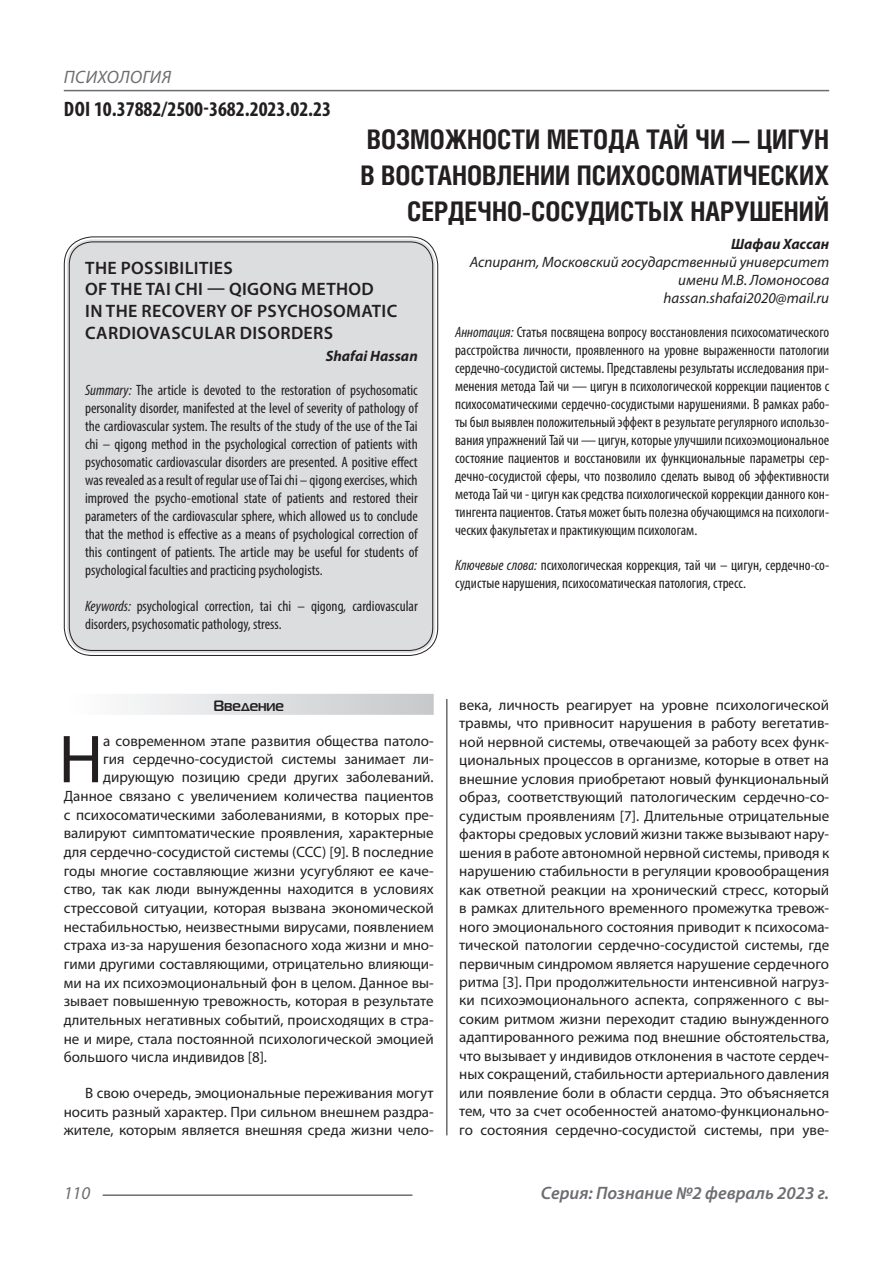
<style>
.page{position:relative;width:893px;height:1263px;background:#fff}
.page>*{position:absolute;margin:0;border:0;box-sizing:border-box;transform-origin:0 0}
.Статья_текст_первый{font:68.4px "Myriad Pro";color:#231f20}
.Статья_название{font:700 27px "Helios Cond C";color:#231f20}
.ДОИ{font:700 condensed 21px "Myriad Pro";color:#231f20}
.Статья_название_англ{font:600 18px "Myriad Pro";letter-spacing:.02em;color:#231f20}
.t1{font:italic 600 18px "Myriad Pro";color:#6c6d70}
.t2{font:italic 18px "Myriad Pro";letter-spacing:.02em;color:#6c6d70}
.Статья_текст{font:15px/18.5px "Myriad Pro";color:#231f20;text-align:justify}
.Статья_аннотация_тек{font:condensed 15px/18px "Myriad Pro";color:#231f20;text-align:justify}
.Статья_текст_первый-2{font:15px "Myriad Pro";color:#231f20}
.Статья_аннотация_анг{font:condensed 15px/18px "Myriad Pro";color:#231f20;text-align:justify}
.Статья_автор_инфо{font:italic 15px/18px "Myriad Pro";color:#231f20;text-align:right}
.Статья_автор_англ{font:italic 700 15px "Myriad Pro";color:#231f20}
.Статья_автор_фио_рус{font:italic 700 15px "Myriad Pro";color:#231f20}
.Статья_подзаголовок{font:700 15px "Magistral C";color:#231f20}
.s1{font-style:italic}
</style>
<div class="page">
<hr style="left:446px;top:128px;width:1px;height:1007px;background:#231f20">
<hr style="left:103px;top:1194px;width:309px;height:2px;background:#6c6d70">
<hr style="left:64px;top:90px;width:765px;height:1px;background:#6c6d70">
<div style="left:440px;top:124px;width:12px;height:574px;background:#fff"></div>
<div style="left:67px;top:239px;width:368px;height:414px;background:#dcdddf;border-radius:26px"></div>
<div style="left:64px;top:694px;width:370px;height:21px;background:linear-gradient(to right,#fefeff,#c6c8ca)"></div>
<p class="t2" style="left:64px;top:66px;width:109px">ПСИХОЛОГИЯ</p>
<p class="ДОИ" style="left:64px;top:96px;width:269px">DOI 10.37882/2500-3682.2023.02.23</p>
<p class="Статья_название" style="left:367px;top:124px;width:464px">ВОЗМОЖНОСТИ МЕТОДА ТАЙ ЧИ — ЦИГУН</p>
<p class="Статья_название" style="left:360px;top:160px;width:470px">В ВОСТАНОВЛЕНИИ ПСИХОСОМАТИЧЕСКИХ</p>
<p class="Статья_название" style="left:407px;top:196px;width:424px">СЕРДЕЧНО-СОСУДИСТЫХ НАРУШЕНИЙ</p>
<p class="Статья_автор_фио_рус" style="left:731px;top:235px;width:100px">Шафаи Хассан</p>
<p class="Статья_автор_инфо" style="left:470px;top:253px;width:361px">Аспирант, Московский государственный университет имени М.В. Ломоносова</p>
<p class="Статья_автор_инфо" style="left:663px;top:289px;width:167px">hassan.shafai2020@mail.ru</p>
<p class="Статья_аннотация_тек" style="left:455px;top:322px;width:376px"><span class="s1">Аннотация:</span> Статья посвящена вопросу восстановления психосоматического расстройства личности, проявленного на уровне выраженности патологии сердечно-сосудистой системы. Представлены результаты исследования при&shy;менения метода Тай чи — цигун в психологической коррекции пациентов с психосоматическими сердечно-сосудистыми нарушениями. В рамках рабо&shy;ты был выявлен положительный эффект в результате регулярного использо&shy;вания упражнений Тай чи — цигун, которые улучшили психоэмоциональное состояние пациентов и восстановили их функциональные параметры сер&shy;дечно-сосудистой сферы, что позволило сделать вывод об эффективности метода Тай чи - цигун как средства психологической коррекции данного кон&shy;тингента пациентов. Статья может быть полезна обучающимся на психологи&shy;ческих факультетах и практикующим психологам.</p>
<p class="Статья_аннотация_тек" style="left:455px;top:556px;width:376px"><span class="s1">Ключевые слова:</span> психологическая коррекция, тай чи – цигун, сердечно-со&shy;судистые нарушения, психосоматическая патология, стресс.</p>
<p class="Статья_название_англ" style="left:85px;top:256px;width:149px">THE POSSIBILITIES</p>
<p class="Статья_название_англ" style="left:85px;top:278px;width:290px">OF THE TAI CHI — QIGONG METHOD</p>
<p class="Статья_название_англ" style="left:85px;top:299px;width:314px">IN THE RECOVERY OF PSYCHOSOMATIC</p>
<p class="Статья_название_англ" style="left:85px;top:321px;width:249px">CARDIOVASCULAR DISORDERS</p>
<p class="Статья_автор_англ" style="left:326px;top:346px;width:94px">Shafai Hassan</p>
<p class="Статья_аннотация_анг" style="left:85px;top:381px;width:334px"><span class="s1">Summary:</span> The article is devoted to the restoration of psychosomatic personality disorder, manifested at the level of severity of pathology of the cardiovascular system. The results of the study of the use of the Tai chi – qigong method in the psychological correction of patients with psychosomatic cardiovascular disorders are presented. A positive effect was revealed as a result of regular use of Tai chi – qigong exercises, which improved the psycho-emotional state of patients and restored their parameters of the cardiovascular sphere, which allowed us to conclude that the method is effective as a means of psychological correction of this contingent of patients. The article may be useful for students of psychological faculties and practicing psychologists.</p>
<p class="Статья_аннотация_анг" style="left:85px;top:597px;width:334px"><span class="s1">Keywords:</span> psychological correction, tai chi – qigong, cardiovascular disorders, psychosomatic pathology, stress.</p>
<p class="Статья_подзаголовок" style="left:213px;top:696px;width:72px">Введение</p>
<p class="Статья_текст_первый" style="left:59px;top:717px;width:46px">Н</p>
<p class="Статья_текст_первый-2" style="left:103px;top:732px;width:332px">а современном этапе развития общества патоло-</p>
<p class="Статья_текст_первый-2" style="left:103px;top:750px;width:332px">гия сердечно-сосудистой системы занимает ли-</p>
<p class="Статья_текст_первый-2" style="left:103px;top:768px;width:332px">дирующую позицию среди других заболеваний.</p>
<p class="Статья_текст_первый-2" style="left:64px;top:787px;width:371px">Данное связано с увеличением количества пациентов</p>
<p class="Статья_текст_первый-2" style="left:64px;top:805px;width:371px">с психосоматическими заболеваниями, в которых пре-</p>
<p class="Статья_текст_первый-2" style="left:64px;top:824px;width:371px">валируют симптоматические проявления, характерные</p>
<p class="Статья_текст_первый-2" style="left:64px;top:843px;width:371px">для сердечно-сосудистой системы (ССС) [9]. В последние</p>
<p class="Статья_текст_первый-2" style="left:64px;top:861px;width:371px">годы многие составляющие жизни усугубляют ее каче-</p>
<p class="Статья_текст_первый-2" style="left:64px;top:880px;width:371px">ство, так как люди вынужденны находится в условиях</p>
<p class="Статья_текст_первый-2" style="left:64px;top:899px;width:371px">стрессовой ситуации, которая вызвана экономической</p>
<p class="Статья_текст_первый-2" style="left:64px;top:917px;width:371px">нестабильностью, неизвестными вирусами, появлением</p>
<p class="Статья_текст_первый-2" style="left:64px;top:936px;width:371px">страха из-за нарушения безопасного хода жизни и мно-</p>
<p class="Статья_текст_первый-2" style="left:64px;top:955px;width:371px">гими другими составляющими, отрицательно влияющи-</p>
<p class="Статья_текст_первый-2" style="left:64px;top:973px;width:371px">ми на их психоэмоциональный фон в целом. Данное вы-</p>
<p class="Статья_текст_первый-2" style="left:64px;top:992px;width:371px">зывает повышенную тревожность, которая в результате</p>
<p class="Статья_текст_первый-2" style="left:64px;top:1011px;width:371px">длительных негативных событий, происходящих в стра-</p>
<p class="Статья_текст_первый-2" style="left:64px;top:1029px;width:371px">не и мире, стала постоянной психологической эмоцией</p>
<p class="Статья_текст_первый-2" style="left:64px;top:1048px;width:205px">большого числа индивидов [8].</p>
<p class="Статья_текст" style="left:64px;top:1083px;width:371px;text-indent:21px">В свою очередь, эмоциональные переживания могут носить разный характер. При сильном внешнем раздра&shy;жителе, которым является внешняя среда жизни чело-</p>
<p class="Статья_текст" style="left:459px;top:695px;width:371px">века, личность реагирует на уровне психологической травмы, что привносит нарушения в работу вегетатив&shy;ной нервной системы, отвечающей за работу всех функ&shy;циональных процессов в организме, которые в ответ на внешние условия приобретают новый функциональный образ, соответствующий патологическим сердечно-со&shy;судистым проявлениям [7]. Длительные отрицательные факторы средовых условий жизни также вызывают нару&shy;шения в работе автономной нервной системы, приводя к нарушению стабильности в регуляции кровообращения как ответной реакции на хронический стресс, который в рамках длительного временного промежутка тревож&shy;ного эмоционального состояния приводит к психосома&shy;тической патологии сердечно-сосудистой системы, где первичным синдромом является нарушение сердечного ритма [3]. При продолжительности интенсивной нагруз&shy;ки психоэмоционального аспекта, сопряженного с вы&shy;соким ритмом жизни переходит стадию вынужденного адаптированного режима под внешние обстоятельства, что вызывает у индивидов отклонения в частоте сердеч&shy;ных сокращений, стабильности артериального давления или появление боли в области сердца. Это объясняется тем, что за счет особенностей анатомо-функционально&shy;го состояния сердечно-сосудистой системы, при уве-</p>
<p class="t2" style="left:64px;top:1182px;width:28px">110</p>
<p class="t1" style="left:541px;top:1182px;width:290px">Серия: Познание №2 февраль 2023 г.</p>
</div>
